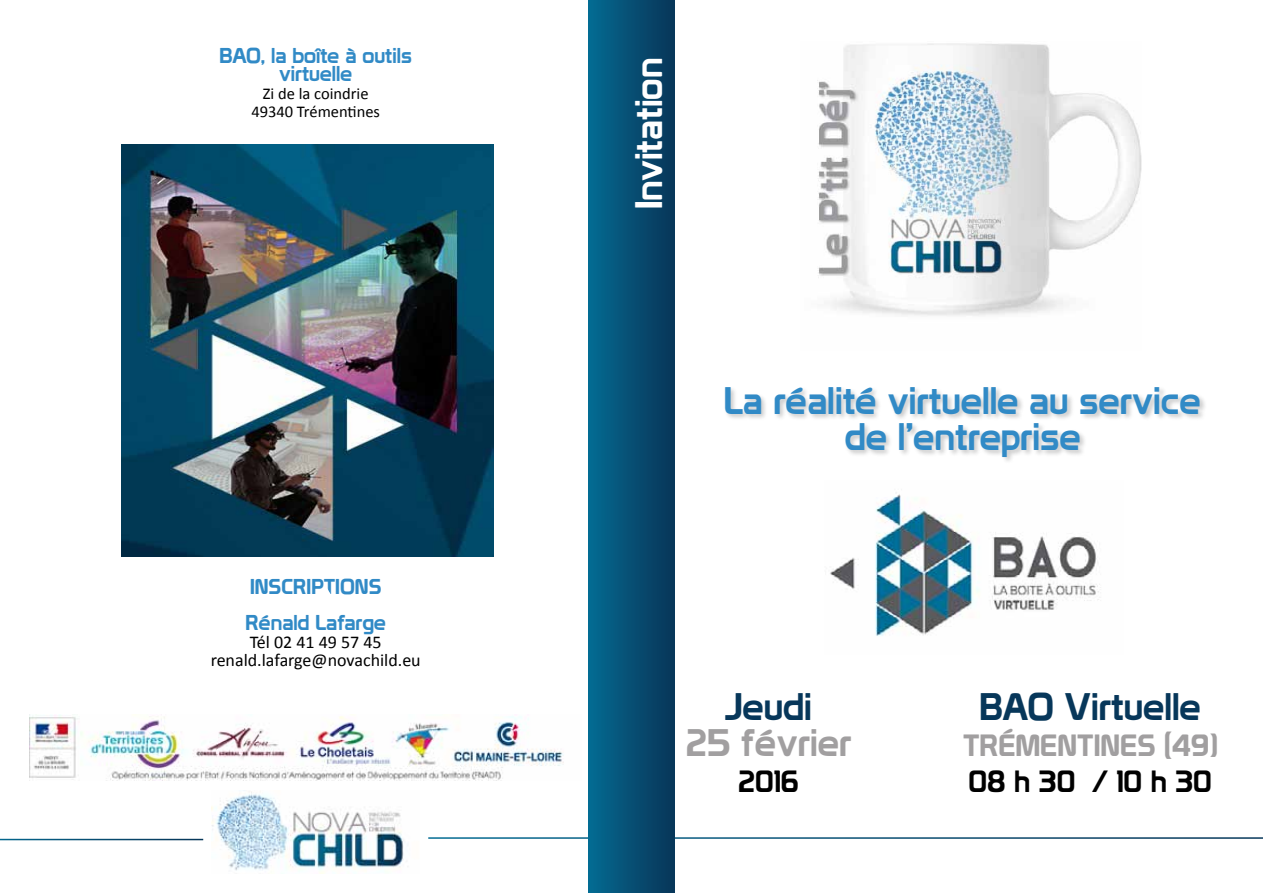
<style>
.page{position:relative;width:1263px;height:893px;background:#fff}
.page>*{position:absolute;margin:0;border:0;box-sizing:border-box;transform-origin:0 0}
.t1{font:37.5px/36px "Prototype";color:#318ac6;text-align:center}
.t2{font:37.5px "Prototype";color:#07375a}
.t3{font:37.5px "Prototype";color:#fff}
.t4{font:37.5px "Prototype";color:#a19fa0}
.t5{font:30px "Prototype";color:#a19fa0}
.t6{font:30px "Prototype";color:#000}
.t7{font:21px/18px "Prototype";color:#318ac6;text-align:center}
.t8{font:21px "Prototype";color:#318ac6}
.t9{font:18px/18px "Calibri";color:#000;text-align:center}
.t10{font:16.5px/18px "Calibri";color:#000;text-align:center}
</style>
<div class="page">
<img style="left:212px;top:791px;width:192px;height:82px">
<img style="left:817px;top:43px;width:324px;height:273px">
<div style="left:724px;top:385px;width:483px;height:79px;background:#000;opacity:.21"></div>
<div style="left:589px;top:0;width:86px;height:893px;background:linear-gradient(to right,#046a91,#083558)"></div>
<img style="left:30px;top:715px;width:534px;height:66px">
<img style="left:830px;top:492px;width:270px;height:144px">
<img style="left:122px;top:144px;width:371px;height:413px">
<p class="t7" style="left:219px;top:46px;width:194px">BAO, la boîte à outils virtuelle</p>
<p class="t10" style="left:251px;top:85px;width:130px">Zi de la coindrie<br>49340 Trémentines</p>
<p class="t8" style="left:250px;top:574px;width:133px">INSCRIPTIONS</p>
<p class="t7" style="left:245px;top:613px;width:142px">Rénald Lafarge</p>
<p class="t9" style="left:211px;top:633px;width:212px">Tél 02 41 49 57 45 renald.lafarge@novachild.eu</p>
<p class="t3" style="left:626px;top:209px;width:153px;rotate:-90deg">Invitation</p>
<p class="t1" style="left:724px;top:382px;width:478px">La réalité virtuelle au service de l’entreprise</p>
<p class="t2" style="left:725px;top:684px;width:88px">Jeudi</p>
<p class="t4" style="left:686px;top:720px;width:167px">25 février</p>
<p class="t6" style="left:738px;top:763px;width:62px">2016</p>
<p class="t2" style="left:979px;top:684px;width:223px">BAO Virtuelle</p>
<p class="t5" style="left:963px;top:727px;width:256px">trémentines (49)</p>
<p class="t6" style="left:968px;top:763px;width:245px">08 h 30 / 10 h 30</p>
</div>
